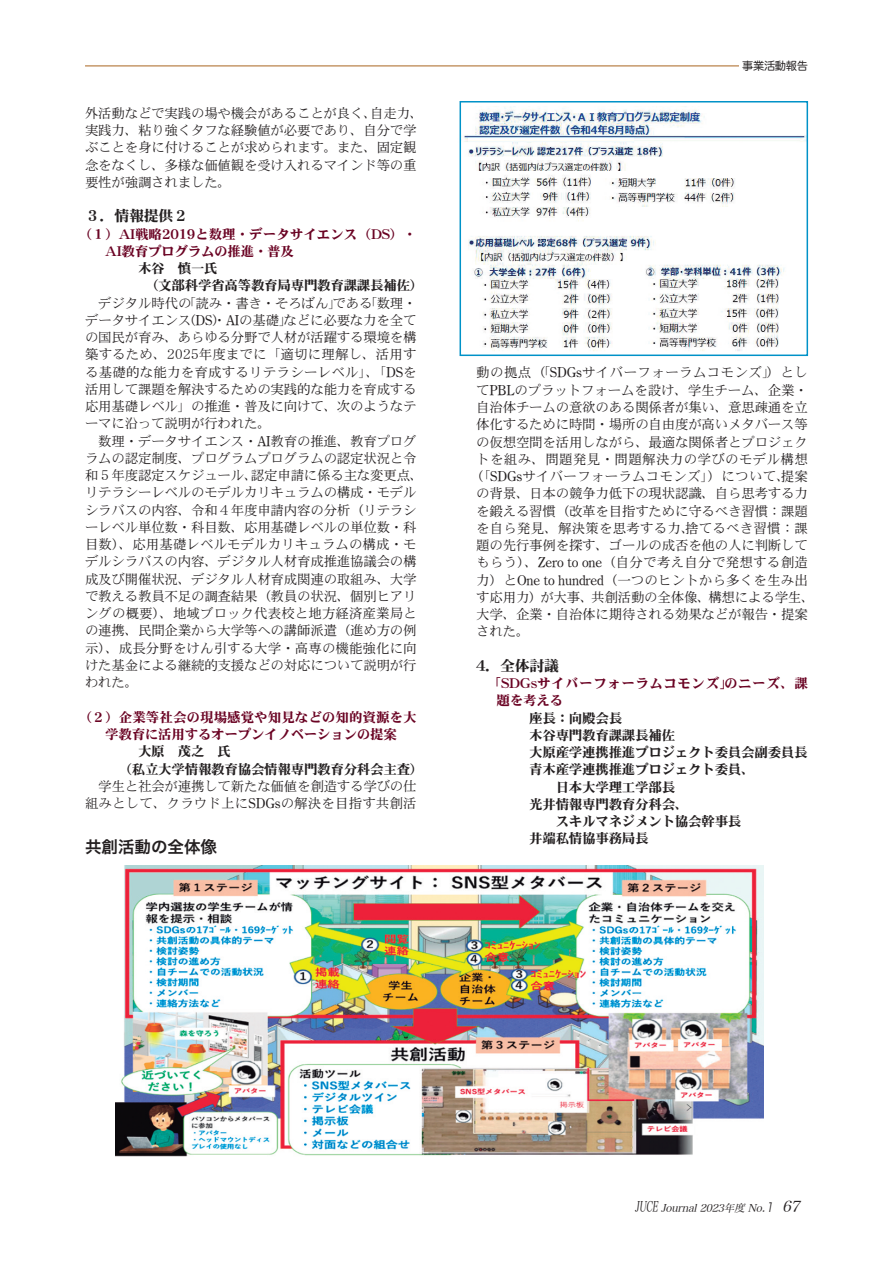
<style>
.page{position:relative;width:893px;height:1263px;background:#fff}
.page>*{position:absolute;margin:0;border:0;box-sizing:border-box;transform-origin:0 0}
.t1{font:16.5px "Hira Kaku Pro W6";color:#231f20}
.t2{font:15px "DFHS Mincho W9 MP RKSJ H";letter-spacing:-.02em;color:#231f20}
.t3{font:13.5px/17.2px "DFHS Mincho W3 MP RKSJ H";letter-spacing:-.02em;color:#231f20}
.t4{font:13.5px/17.2px "DFHS Mincho W9 MP RKSJ H";letter-spacing:-.02em;color:#231f20}
.t5{font:13.5px "DFHS Mincho W3 MP RKSJ H";letter-spacing:.01em;color:#231f20}
.t6{font:13.5px/17.2px "DFHS Mincho W9 MP RKSJ H";color:#6a0323;text-align:center}
.t7{font:13.5px/17.2px "DFHS Mincho W9 MP RKSJ H";letter-spacing:-.02em;color:#6a0323}
.t8{font:13.5px/17.2px "DFHS Mincho W9 MP RKSJ H";letter-spacing:.04em;color:#6a0323}
.t9{font:13.5px "DFHS Mincho W3 MP RKSJ H";letter-spacing:.02em;color:#231f20}
.t10{font:13.5px "DFHS Mincho W3 MP RKSJ H";letter-spacing:.015em;color:#231f20}
.t11{font:13.5px "DFHS Mincho W3 MP RKSJ H";letter-spacing:.03em;color:#231f20}
.t12{font:13.5px "DFHS Mincho W3 MP RKSJ H";letter-spacing:.025em;color:#231f20}
.t13{font:11.25px "Hira Maru Pro W4";letter-spacing:-.035em;color:#231f20}
.t14{font:italic 10.5px "Hira Min Pro W3";color:#231f20}
.s1{font-family:"Century Oldstyle Roman"}
.s2{font-style:normal;font-size:14.4px}
.s3{font-family:"Hira Kaku Pro W3";font-size:12.6px}
.s4{font-size:15px}
</style>
<div class="page">
<hr style="left:85px;top:66px;width:723px;height:1px;background:#a96520">
<div style="left:740px;top:60px;width:68px;height:14px;background:#fff"></div>
<img style="left:460px;top:106px;width:349px;height:251px">
<img style="left:115px;top:865px;width:648px;height:292px">
<div style="left:459px;top:101px;width:349px;height:255px;border:2px solid #0092c8"></div>
<p class="t3" style="left:85px;top:104px;width:340px">外活動などで実践の場や機会があることが良く、自走力、実践力、粘り強くタフな経験値が必要であり、自分で学ぶことを身に付けることが求められます。また、固定観念をなくし、多様な価値観を受け入れるマインド等の重要性が強調されました。</p>
<p class="t2" style="left:85px;top:209px;width:105px">３．情報提供２</p>
<p class="t7" style="left:105px;top:225px;width:313px;text-indent:-27px">（１）AI戦略2019と数理・データサイエンス（DS）・<br>AI教育プログラムの推進・普及</p>
<p class="t4" style="left:145px;top:260px;width:280px;text-indent:-7px">木谷 慎一氏<br>（文部科学省高等教育局専門教育課課長補佐）</p>
<p class="t3" style="left:85px;top:294px;width:333px;text-align:justify;text-indent:13px">デジタル時代の｢読み・書き・そろばん｣である｢数理・データサイエンス(<span class="s1">DS</span>）・<span class="s1">AI</span>の基礎｣などに必要な力を全ての国民が育み、あらゆる分野で人材が活躍する環境を構築するため、2025年度までに「適切に理解し、活用する基礎的な能力を育成するリテラシーレベル」、「<span class="s1">DS</span>を活用して課題を解決するための実践的な能力を育成する応用基礎レベル」の推進・普及に向けて、次のようなテーマに沿って説明が行われた。</p>
<p class="t3" style="left:85px;top:432px;width:340px;text-indent:13px">数理・データサイエンス・<span class="s1">AI</span>教育の推進、教育プログラムの認定制度、プログラムプログラムの認定状況と令和５年度認定スケジュール、認定申請に係る主な変更点、リテラシーレベルのモデルカリキュラムの構成・モデルシラバスの内容、令和４年度申請内容の分析（リテラシーレベル単位数・科目数、応用基礎レベルの単位数・科目数）、応用基礎レベルモデルカリキュラムの構成・モデルシラバスの内容、デジタル人材育成推進協議会の構成及び開催状況、デジタル人材育成関連の取組み、大学で教える教員不足の調査結果（教員の状況、個別ヒアリングの概要）、地域ブロック代表校と地方経済産業局との連携、民間企業から大学等への講師派遣（進め方の例示）、成長分野をけん引する大学・高専の機能強化に向けた基金による継続的支援などの対応について説明が行われた。</p>
<p class="t6" style="left:79px;top:708px;width:340px">（２）企業等社会の現場感覚や知見などの知的資源を大学教育に活用するオープンイノベーションの提案</p>
<p class="t4" style="left:119px;top:743px;width:306px;text-indent:19px">大原 茂之 氏<br>（私立大学情報教育協会情報専門教育分科会主査）</p>
<p class="t3" style="left:85px;top:777px;width:333px;text-align:right">学生と社会が連携して新たな価値を創造する学びの仕組みとして、クラウド上に<span class="s1">SDGs</span>の解決を目指す共創活</p>
<p class="t1" style="left:85px;top:832px;width:134px">共創活動の全体像</p>
<p class="t13" style="left:742px;top:56px;width:67px">事業活動報告</p>
<p class="t11" style="left:476px;top:366px;width:333px">動の拠点（｢<span class="s1">SDGs</span>サイバーフォーラムコモンズ｣）とし</p>
<p class="t3" style="left:476px;top:381px;width:333px">て<span class="s1">PBL</span>のプラットフォームを設け、学生チーム、企業・</p>
<p class="t3" style="left:476px;top:398px;width:333px">自治体チームの意欲のある関係者が集い、意思疎通を立</p>
<p class="t3" style="left:476px;top:416px;width:333px">体化するために時間・場所の自由度が高いメタバース等</p>
<p class="t3" style="left:476px;top:433px;width:333px">の仮想空間を活用しながら、最適な関係者とプロジェク</p>
<p class="t12" style="left:476px;top:452px;width:333px">トを組み、問題発見・問題解決力の学びのモデル構想</p>
<p class="t10" style="left:470px;top:469px;width:339px">（「<span class="s1">SDGs</span>サイバーフォーラムコモンズ」）について､提案</p>
<p class="t3" style="left:476px;top:485px;width:333px">の背景、日本の競争力低下の現状認識、自ら思考する力</p>
<p class="t3" style="left:476px;top:502px;width:333px">を鍛える習慣（改革を目指すために守るべき習慣：課題</p>
<p class="t5" style="left:476px;top:521px;width:333px">を自ら発見、解決策を思考する力､捨てるべき習慣：課</p>
<p class="t3" style="left:476px;top:536px;width:333px">題の先行事例を探す、ゴールの成否を他の人に判断して</p>
<p class="t9" style="left:476px;top:556px;width:333px">もらう）、<span class="s1">Zero to one</span>（自分で考え自分で発想する創造</p>
<p class="t5" style="left:476px;top:573px;width:333px">力）と<span class="s1">One to hundred</span>（一つのヒントから多くを生み出</p>
<p class="t3" style="left:476px;top:588px;width:340px">す応用力）が大事、共創活動の全体像、構想による学生、</p>
<p class="t3" style="left:476px;top:605px;width:333px">大学、企業・自治体に期待される効果などが報告・提案</p>
<p class="t3" style="left:476px;top:623px;width:55px">された。</p>
<p class="t2" style="left:476px;top:658px;width:85px">4．全体討議</p>
<p class="t8" style="left:496px;top:674px;width:313px">｢SDGsサイバーフォーラムコモンズ｣のニーズ、課題を考える</p>
<p class="t4" style="left:529px;top:709px;width:94px">座長：向殿会長</p>
<p class="t4" style="left:529px;top:726px;width:147px">木谷専門教育課課長補佐</p>
<p class="t4" style="left:529px;top:743px;width:280px">大原産学連携推進プロジェクト委員会副委員長</p>
<p class="t4" style="left:529px;top:761px;width:227px">青木産学連携推進プロジェクト委員、</p>
<p class="t4" style="left:556px;top:778px;width:121px">日本大学理工学部長</p>
<p class="t4" style="left:529px;top:795px;width:161px">光井情報専門教育分科会、</p>
<p class="t4" style="left:556px;top:812px;width:187px">スキルマネジメント協会幹事長</p>
<p class="t4" style="left:529px;top:830px;width:121px">井端私情協事務局長</p>
<p class="t14" style="left:635px;top:1199px;width:171px"><span class="s2">JUCE</span> Journal 2023年度 No.<span class="s3">1</span> <span class="s4">67</span></p>
</div>
